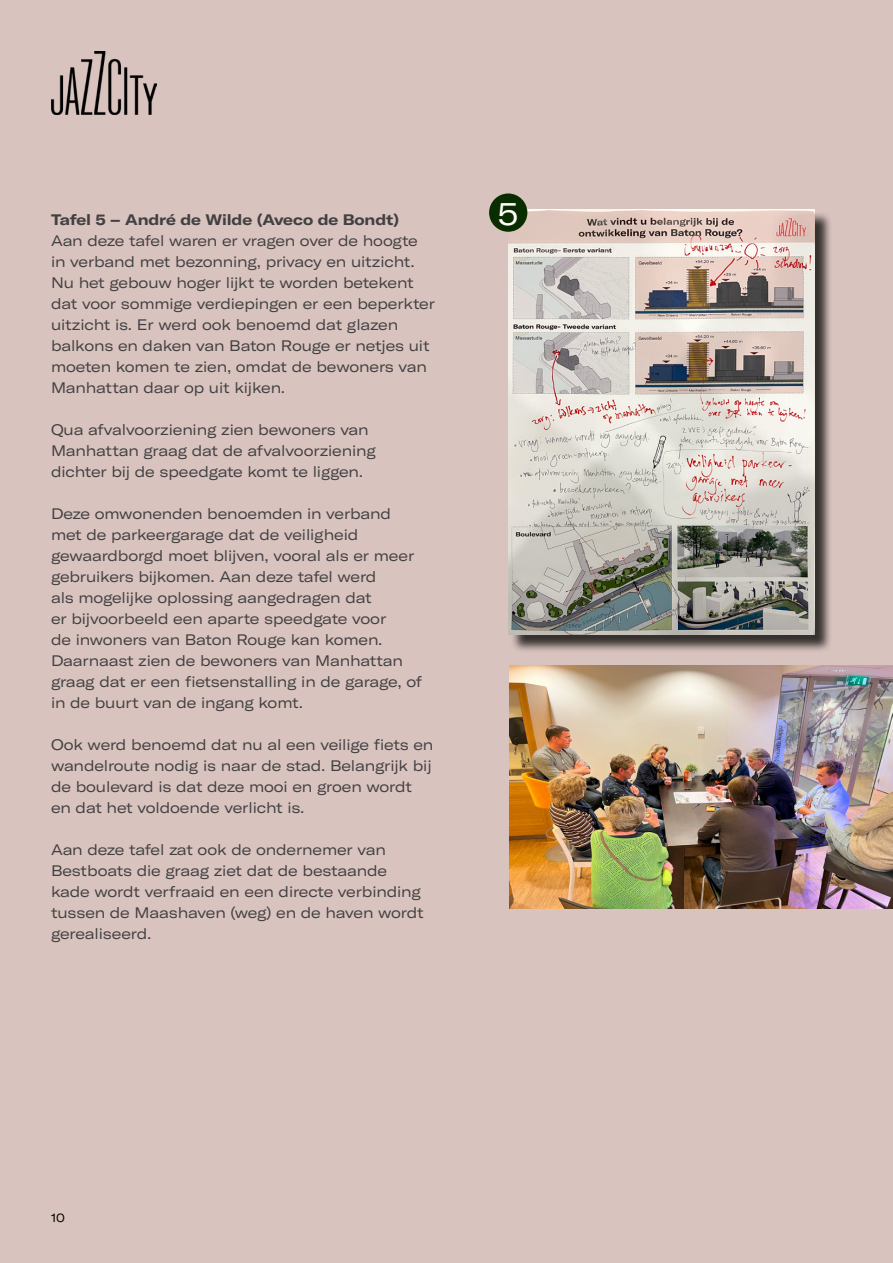
<style>
.page{position:relative;width:893px;height:1263px;background:#d9c3be}
.page>*{position:absolute;margin:0;border:0;box-sizing:border-box;transform-origin:0 0}
.t1{font:expanded 31.5px "GT America";color:#fff}
.t2{font:expanded 15px/21px "GT America";letter-spacing:-.01em;color:#414042}
.t3{font:700 expanded 15px "GT America";letter-spacing:-.01em;color:#414042}
.t4{font:expanded 12px "GT America";color:#000}
</style>
<div class="page">
<img style="left:509px;top:665px;width:384px;height:243px">
<div style="left:510px;top:212px;width:323px;height:442px;background:#000;opacity:.75"></div>
<img style="left:508px;top:209px;width:306px;height:426px">
<div style="left:489px;top:193px;width:38px;height:39px;background:#0a2d00;border-radius:50%"></div>
<img style="left:52px;top:51px;width:105px;height:64px">
<p class="t3" style="left:51px;top:210px;width:350px">Tafel 5 – André de Wilde (Aveco de Bondt)</p>
<p class="t2" style="left:51px;top:230px;width:385px">Aan deze tafel waren er vragen over de hoogte in verband met bezonning, privacy en uitzicht.<br>Nu het gebouw hoger lijkt te worden betekent dat voor sommige verdiepingen er een beperkter uitzicht is. Er werd ook benoemd dat glazen balkons en daken van Baton Rouge er netjes uit moeten komen te zien, omdat de bewoners van Manhattan daar op uit kijken.</p>
<p class="t2" style="left:51px;top:419px;width:326px">Qua afvalvoorziening zien bewoners van<br>Manhattan graag dat de afvalvoorziening dichter bij de speedgate komt te liggen.</p>
<p class="t2" style="left:51px;top:503px;width:373px">Deze omwonenden benoemden in verband met de parkeergarage dat de veiligheid gewaardborgd moet blijven, vooral als er meer gebruikers bijkomen. Aan deze tafel werd<br>als mogelijke oplossing aangedragen dat<br>er bijvoorbeeld een aparte speedgate voor<br>de inwoners van Baton Rouge kan komen.<br>Daarnaast zien de bewoners van Manhattan graag dat er een fietsenstalling in de garage, of in de buurt van de ingang komt.</p>
<p class="t2" style="left:51px;top:734px;width:384px">Ook werd benoemd dat nu al een veilige fiets en wandelroute nodig is naar de stad. Belangrijk bij de boulevard is dat deze mooi en groen wordt en dat het voldoende verlicht is.</p>
<p class="t2" style="left:51px;top:839px;width:374px">Aan deze tafel zat ook de ondernemer van Bestboats die graag ziet dat de bestaande kade wordt verfraaid en een directe verbinding tussen de Maashaven (weg) en de haven wordt gerealiseerd.</p>
<h1 class="t1" style="left:497px;top:195px;width:22px">5</h1>
<p class="t4" style="left:51px;top:1210px;width:16px">10</p>
</div>
